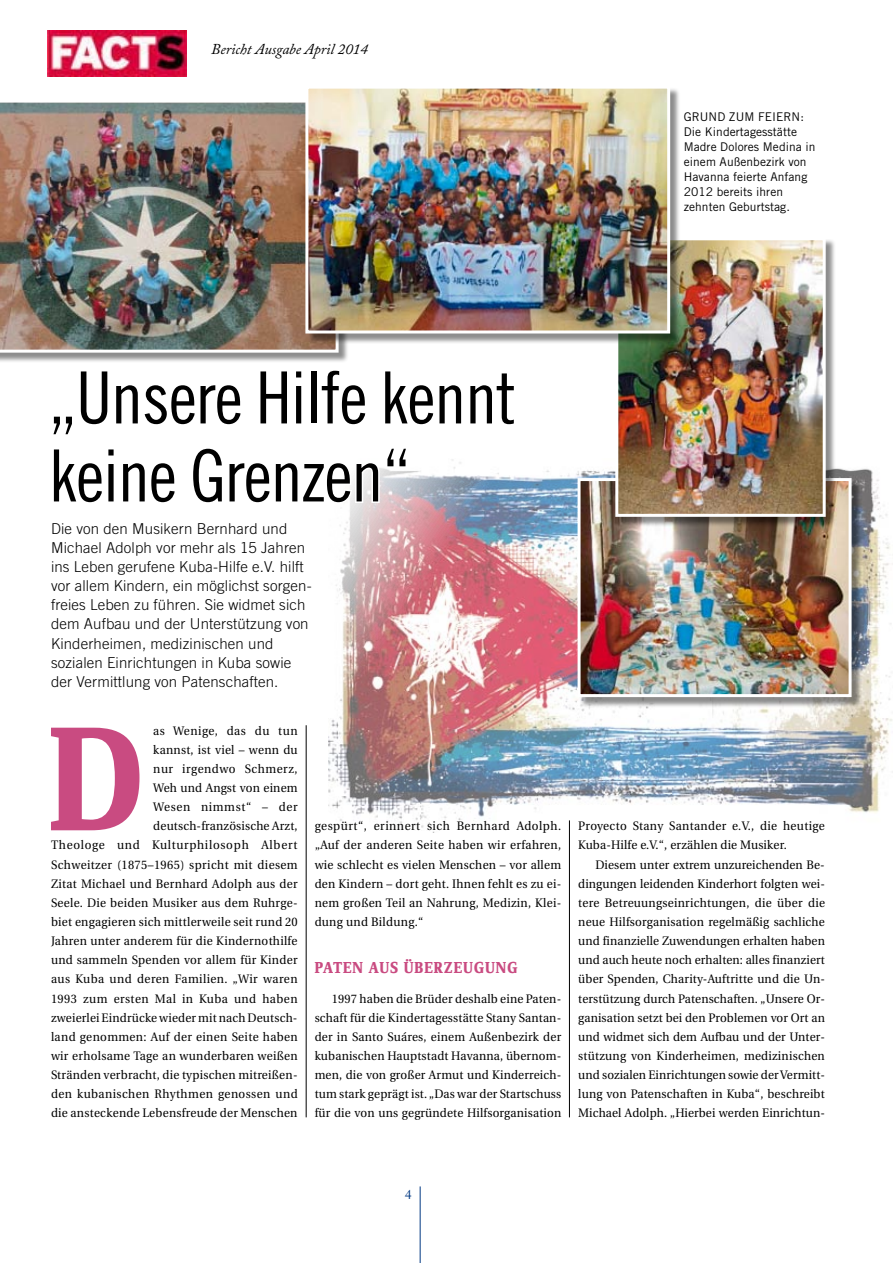
<style>
.page{position:relative;width:893px;height:1263px;background:#fff}
.page>*{position:absolute;margin:0;border:0;box-sizing:border-box;transform-origin:0 0}
.t1{font:700 153.9px "Zine Serif Dis";color:#c94b81}
.t2{font:72px/78px "Trade Gothic Cond Eighteen";letter-spacing:-.015em;color:#000}
.t3{font:700 16.5px "Zine Serif Dis";letter-spacing:.05em;color:#c94b81}
.t4{font:300 15px/19.2px "Trade Gothic";letter-spacing:.01em;color:#000}
.t5{font:italic 15px "Adobe Caslon Pro";color:#000}
.t6{font:13.5px "Adobe Caslon Pro";color:#003882}
.t7{font:12.3px/19.2px "Utopia";letter-spacing:.025em;color:#000;text-align:justify;scale:.95 1}
.t8{font:12px/15px "Trade Gothic";letter-spacing:.005em;color:#000}
</style>
<div class="page">
<hr style="left:420px;top:1186px;width:1px;height:77px;background:#003882">
<img style="left:328px;top:459px;width:565px;height:373px">
<hr style="left:306px;top:725px;width:1px;height:392px;background:#000">
<hr style="left:569px;top:820px;width:1px;height:297px;background:#000">
<div style="left:0;top:101px;width:349px;height:262px;background:#000;opacity:.45"></div>
<img style="left:0;top:101px;width:339px;height:252px">
<div style="left:579px;top:479px;width:283px;height:229px;background:#000;opacity:.45"></div>
<img style="left:582px;top:482px;width:266px;height:211px">
<div style="left:578px;top:478px;width:274px;height:219px;border:3px solid #fff"></div>
<div style="left:617px;top:239px;width:219px;height:289px;background:#000;opacity:.45"></div>
<img style="left:619px;top:241px;width:203px;height:272px">
<div style="left:615px;top:237px;width:211px;height:280px;border:3px solid #fff"></div>
<svg style="left:328px;top:459px;width:82px;height:46px"></svg>
<div style="left:307px;top:87px;width:373px;height:257px;background:#000;opacity:.45"></div>
<img style="left:309px;top:90px;width:357px;height:239px">
<div style="left:305px;top:86px;width:365px;height:247px;border:3px solid #fff"></div>
<img style="left:47px;top:30px;width:140px;height:47px">
<p class="t5" style="left:211px;top:40px;width:158px">Bericht Ausgabe April 2014</p>
<p class="t8" style="left:684px;top:109px;width:133px">Grund zum feiern: die Kindertagesstätte madre dolores medina in einem Außenbezirk von<br>Havanna feierte Anfang<br>2012 bereits ihren zehnten Geburtstag.</p>
<h2 class="t2" style="left:49px;top:358px;width:468px">„Unsere Hilfe kennt keine Grenzen“</h2>
<p class="t4" style="left:51px;top:519px;width:262px">Die von den Musikern Bernhard und Michael Adolph vor mehr als 15 Jahren ins Leben gerufene Kuba-Hilfe e.V. hilft vor allem Kindern, ein möglichst sorgen&shy;freies Leben zu führen. Sie widmet sich dem Aufbau und der Unterstützung von Kinderheimen, medizinischen und sozialen Einrichtungen in Kuba sowie der Vermittlung von Patenschaften.</p>
<p class="t7" style="left:51px;top:721px;width:261px;text-align:right">as Wenige, das du tun<br>kannst, ist viel – wenn du<br>nur irgendwo Schmerz,<br>Weh und Angst von einem<br>Wesen nimmst“ – der deutsch-französische Arzt,<br>Theologe und Kulturphilosoph Albert Schweitzer (1875–1965) spricht mit diesem Zitat Michael und Bernhard Adolph aus der Seele. Die beiden Musiker aus dem Ruhrge&shy;biet engagieren sich mittlerweile seit rund 20<br>Jahren unter anderem für die Kindernothilfe und sammeln Spenden vor allem für Kinder aus Kuba und deren Familien. „Wir waren 1993 zum ersten Mal in Kuba und haben zweierlei Eindrücke wieder mit nach Deutsch&shy;land genommen: Auf der einen Seite haben wir erholsame Tage an wunderbaren weißen Stränden verbracht, die typischen mitreißen&shy;den kubanischen Rhythmen genossen und die ansteckende Lebensfreude der Menschen</p>
<h1 class="t1" style="left:49px;top:700px;width:98px">D</h1>
<p class="t7" style="left:315px;top:817px;width:261px">gespürt“, erinnert sich Bernhard Adolph. „Auf der anderen Seite haben wir erfahren, wie schlecht es vielen Menschen – vor allem den Kindern – dort geht. Ihnen fehlt es zu ei&shy;nem großen Teil an Nahrung, Medizin, Klei&shy;dung und Bildung.“</p>
<h3 class="t3" style="left:315px;top:959px;width:204px">PATEN AUS ÜBERZEUGUNG</h3>
<p class="t7" style="left:315px;top:989px;width:261px;text-indent:17px">1997 haben die Brüder deshalb eine Paten&shy;schaft für die Kindertagesstätte Stany Santan&shy;der in Santo Suáres, einem Außenbezirk der kubanischen Hauptstadt Havanna, übernom&shy;men, die von großer Armut und Kinderreich&shy;tum stark geprägt ist. „Das war der Startschuss für die von uns gegründete Hilfsorganisation</p>
<p class="t7" style="left:578px;top:817px;width:261px">Proyecto Stany Santander e.V., die heutige<br>Kuba-Hilfe e.V.“, erzählen die Musiker.</p>
<p class="t7" style="left:578px;top:855px;width:261px;text-indent:17px">Diesem unter extrem unzureichenden Be&shy;dingungen leidenden Kinderhort folgten wei&shy;tere Betreuungseinrichtungen, die über die neue Hilfsorganisation regelmäßig sachliche und finanzielle Zuwendungen erhalten haben und auch heute noch erhalten: alles finanziert über Spenden, Charity-Auftritte und die Un&shy;terstützung durch Patenschaften. „Unsere Or&shy;ganisation setzt bei den Problemen vor Ort an und widmet sich dem Aufbau und der Unter&shy;stützung von Kinderheimen, medizinischen und sozialen Einrichtungen sowie der Vermitt&shy;lung von Patenschaften in Kuba“, beschreibt Michael Adolph. „Hierbei werden Einrichtun-</p>
<p class="t6" style="left:405px;top:1186px;width:8px">4</p>
</div>
